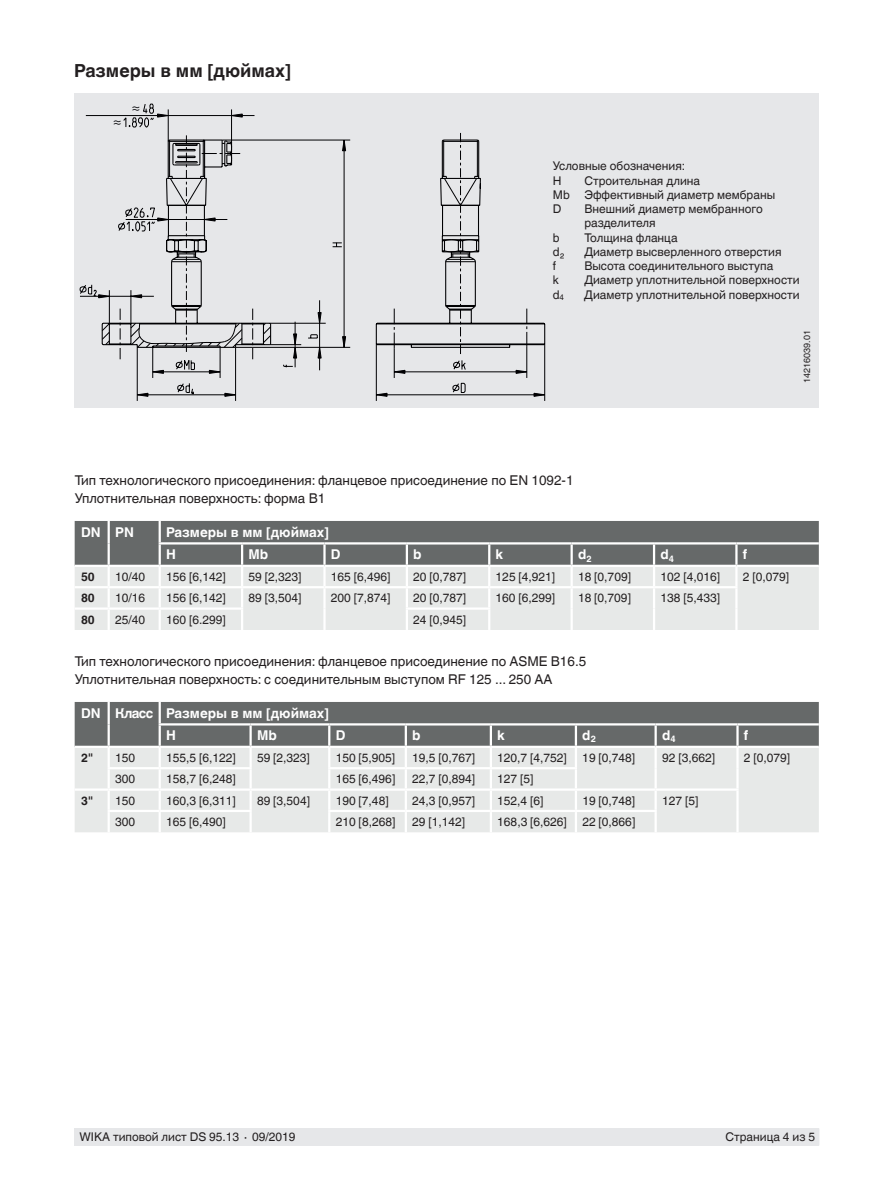
<style>
.page{position:relative;width:893px;height:1188px;background:#fff}
.page>*{position:absolute;margin:0;border:0;box-sizing:border-box;transform-origin:0 0}
.t1{font:700 18px "Helvetica World";color:#231f20}
.t2{font:13.5px/18px "Helvetica World";color:#231f20}
.t3{font:700 13.5px/22.5px "Helvetica World";color:#fff}
.t4{font:12.9px "Myriad Pro";color:#000003}
.t5{font:12px/14.2px "Helvetica World";color:#231f20}
.t6{font:700 12px "Helvetica World";color:#231f20}
.t7{font:9px "Helvetica World";color:#231f20}
</style>
<div class="page">
<div style="left:75px;top:1128px;width:744px;height:17px;background:#e6e7e9"></div>
<div style="left:74px;top:94px;width:745px;height:314px;background:#e6e7e9"></div>
<svg style="left:375px;top:132px;width:169px;height:269px"></svg>
<hr style="left:544px;top:344px;width:1px;height:57px;background:#000002">
<svg style="left:79px;top:104px;width:243px;height:297px"></svg>
<svg style="left:166px;top:139px;width:380px;height:209px"></svg>
<svg style="left:440px;top:133px;width:87px;height:260px"></svg>
<div style="left:75px;top:607px;width:744px;height:23px;background:#e7e9e8"></div>
<hr style="left:570px;top:588px;width:3px;height:21px;background:#fff">
<hr style="left:570px;top:609px;width:3px;height:21px;background:#fff">
<hr style="left:653px;top:588px;width:2px;height:21px;background:#fff">
<hr style="left:653px;top:609px;width:2px;height:21px;background:#fff">
<hr style="left:160px;top:607px;width:83px;height:3px;background:#fff">
<hr style="left:159px;top:610px;width:2px;height:20px;background:#fff">
<hr style="left:406px;top:610px;width:2px;height:20px;background:#fff">
<hr style="left:488px;top:610px;width:2px;height:20px;background:#fff">
<hr style="left:241px;top:610px;width:2px;height:20px;background:#fff">
<hr style="left:323px;top:588px;width:3px;height:21px;background:#fff">
<hr style="left:323px;top:609px;width:3px;height:21px;background:#fff">
<hr style="left:75px;top:607px;width:34px;height:3px;background:#fff">
<hr style="left:109px;top:607px;width:51px;height:3px;background:#fff">
<hr style="left:406px;top:607px;width:84px;height:3px;background:#fff">
<svg style="left:75px;top:521px;width:744px;height:86px;background:#abadad"></svg>
<hr style="left:108px;top:610px;width:2px;height:20px;background:#fff">
<hr style="left:735px;top:567px;width:3px;height:19px;background:#fff">
<hr style="left:735px;top:588px;width:3px;height:21px;background:#fff">
<hr style="left:735px;top:609px;width:3px;height:21px;background:#fff">
<div style="left:75px;top:810px;width:744px;height:22px;background:#e7e9e8"></div>
<hr style="left:160px;top:810px;width:92px;height:2px;background:#fff">
<hr style="left:108px;top:812px;width:2px;height:20px;background:#fff">
<hr style="left:328px;top:812px;width:2px;height:20px;background:#fff">
<hr style="left:328px;top:810px;width:78px;height:2px;background:#fff">
<hr style="left:406px;top:810px;width:85px;height:2px;background:#fff">
<hr style="left:405px;top:812px;width:2px;height:20px;background:#fff">
<hr style="left:491px;top:810px;width:85px;height:2px;background:#fff">
<hr style="left:490px;top:812px;width:2px;height:20px;background:#fff">
<hr style="left:576px;top:810px;width:81px;height:2px;background:#fff">
<hr style="left:575px;top:812px;width:2px;height:20px;background:#fff">
<svg style="left:75px;top:702px;width:744px;height:108px;background:#b6b8b8"></svg>
<hr style="left:249px;top:791px;width:3px;height:19px;background:#fff">
<hr style="left:159px;top:812px;width:2px;height:20px;background:#fff">
<hr style="left:249px;top:812px;width:3px;height:20px;background:#fff">
<hr style="left:656px;top:788px;width:83px;height:3px;background:#fff">
<hr style="left:654px;top:791px;width:3px;height:19px;background:#fff">
<hr style="left:736px;top:791px;width:3px;height:20px;background:#fff">
<hr style="left:654px;top:812px;width:3px;height:20px;background:#fff">
<hr style="left:736px;top:811px;width:3px;height:21px;background:#fff">
<hr style="left:109px;top:788px;width:51px;height:3px;background:#fff">
<hr style="left:108px;top:767px;width:52px;height:2px;background:#fff">
<hr style="left:108px;top:810px;width:52px;height:2px;background:#fff">
<hr style="left:159px;top:723px;width:92px;height:3px;background:#fff">
<hr style="left:251px;top:723px;width:78px;height:3px;background:#fff">
<hr style="left:329px;top:723px;width:77px;height:3px;background:#fff">
<hr style="left:406px;top:723px;width:85px;height:3px;background:#fff">
<hr style="left:491px;top:723px;width:85px;height:3px;background:#fff">
<hr style="left:576px;top:723px;width:80px;height:3px;background:#fff">
<hr style="left:656px;top:723px;width:81px;height:3px;background:#fff">
<hr style="left:737px;top:723px;width:82px;height:3px;background:#fff">
<hr style="left:736px;top:748px;width:3px;height:20px;background:#fff">
<hr style="left:736px;top:768px;width:3px;height:20px;background:#fff">
<h1 class="t1" style="left:74px;top:60px;width:219px">Размеры в мм [дюймах]</h1>
<p class="t4" style="left:132px;top:100px;width:9px">≈</p>
<p class="t4" style="left:114px;top:114px;width:9px">≈</p>
<p class="t5" style="left:553px;top:159px;width:134px">Условные обозначения:<br>H</p>
<p class="t5" style="left:553px;top:174px;width:224px;text-indent:32px">Строительная длина<br>Mb Эффективный диаметр мембраны<br>D</p>
<p class="t5" style="left:584px;top:202px;width:180px;line-height:13.5px">Внешний диаметр мембранного разделителя</p>
<p class="t5" style="left:553px;top:230px;width:8px">b</p>
<p class="t5" style="left:584px;top:230px;width:95px">Толщина фланца</p>
<p class="t5" style="left:553px;top:245px;width:13px">d₂</p>
<p class="t5" style="left:584px;top:245px;width:199px">Диаметр высверленного отверстия</p>
<p class="t5" style="left:553px;top:259px;width:5px">f</p>
<p class="t5" style="left:584px;top:259px;width:190px">Высота соединительного выступа</p>
<p class="t5" style="left:553px;top:273px;width:7px">k</p>
<p class="t5" style="left:584px;top:273px;width:217px">Диаметр уплотнительной поверхности</p>
<p class="t5" style="left:553px;top:287px;width:13px">d<sub>4</sub></p>
<p class="t5" style="left:584px;top:287px;width:217px">Диаметр уплотнительной поверхности</p>
<p class="t7" style="left:802px;top:383px;width:54px;rotate:-90deg">14216039.01</p>
<p class="t2" style="left:75px;top:471px;width:500px">Тип технологического присоединения: фланцевое присоединение по EN 1092-1<br>Уплотнительная поверхность: форма В1</p>
<p class="t3" style="left:81px;top:521px;width:54px">DN PN</p>
<p class="t3" style="left:166px;top:521px;width:164px">Размеры в мм [дюймах]<br>H</p>
<p class="t3" style="left:248px;top:544px;width:21px">Mb</p>
<p class="t3" style="left:331px;top:544px;width:11px">D</p>
<p class="t3" style="left:413px;top:544px;width:10px">b</p>
<p class="t3" style="left:496px;top:544px;width:9px">k</p>
<p class="t3" style="left:578px;top:544px;width:15px">d<sub>2</sub></p>
<p class="t3" style="left:660px;top:544px;width:15px">d<sub>4</sub></p>
<p class="t3" style="left:743px;top:544px;width:6px">f</p>
<p class="t6" style="left:81px;top:570px;width:15px">50</p>
<p class="t5" style="left:115px;top:570px;width:32px">10/40</p>
<p class="t5" style="left:166px;top:570px;width:61px">156 [6,142]</p>
<p class="t5" style="left:248px;top:570px;width:54px">59 [2,323]</p>
<p class="t5" style="left:331px;top:570px;width:61px">165 [6,496]</p>
<p class="t5" style="left:413px;top:570px;width:54px">20 [0,787]</p>
<p class="t5" style="left:496px;top:570px;width:61px">125 [4,921]</p>
<p class="t5" style="left:578px;top:570px;width:54px">18 [0,709]</p>
<p class="t5" style="left:660px;top:570px;width:61px">102 [4,016]</p>
<p class="t5" style="left:743px;top:570px;width:48px">2 [0,079]</p>
<p class="t6" style="left:81px;top:591px;width:15px">80</p>
<p class="t5" style="left:115px;top:591px;width:32px">10/16</p>
<p class="t5" style="left:166px;top:591px;width:61px">156 [6,142]</p>
<p class="t5" style="left:248px;top:591px;width:54px">89 [3,504]</p>
<p class="t5" style="left:331px;top:591px;width:61px">200 [7,874]</p>
<p class="t5" style="left:413px;top:591px;width:54px">20 [0,787]</p>
<p class="t5" style="left:496px;top:591px;width:61px">160 [6,299]</p>
<p class="t5" style="left:578px;top:591px;width:54px">18 [0,709]</p>
<p class="t5" style="left:660px;top:591px;width:61px">138 [5,433]</p>
<p class="t6" style="left:81px;top:612px;width:15px">80</p>
<p class="t5" style="left:115px;top:612px;width:32px">25/40</p>
<p class="t5" style="left:166px;top:612px;width:61px">160 [6.299]</p>
<p class="t5" style="left:413px;top:612px;width:54px">24 [0,945]</p>
<p class="t2" style="left:75px;top:652px;width:513px">Тип технологического присоединения: фланцевое присоединение по ASME B16.5<br>Уплотнительная поверхность: с соединительным выступом RF 125 ... 250 AA</p>
<p class="t3" style="left:166px;top:702px;width:164px;text-indent:-85px">DN Класс Размеры в мм [дюймах]<br>H</p>
<p class="t3" style="left:257px;top:725px;width:21px">Mb</p>
<p class="t3" style="left:336px;top:725px;width:11px">D</p>
<p class="t3" style="left:412px;top:725px;width:10px">b</p>
<p class="t3" style="left:497px;top:725px;width:9px">k</p>
<p class="t3" style="left:582px;top:725px;width:15px">d<sub>2</sub></p>
<p class="t3" style="left:662px;top:725px;width:15px">d<sub>4</sub></p>
<p class="t3" style="left:744px;top:725px;width:6px">f</p>
<p class="t6" style="left:81px;top:751px;width:14px">2"</p>
<p class="t5" style="left:115px;top:751px;width:22px">150</p>
<p class="t5" style="left:166px;top:751px;width:71px">155,5 [6,122]</p>
<p class="t5" style="left:257px;top:751px;width:54px">59 [2,323]</p>
<p class="t5" style="left:336px;top:751px;width:61px">150 [5,905]</p>
<p class="t5" style="left:412px;top:751px;width:64px">19,5 [0,767]</p>
<p class="t5" style="left:497px;top:751px;width:71px">120,7 [4,752]</p>
<p class="t5" style="left:582px;top:751px;width:54px">19 [0,748]</p>
<p class="t5" style="left:662px;top:751px;width:54px">92 [3,662]</p>
<p class="t5" style="left:744px;top:751px;width:48px">2 [0,079]</p>
<p class="t5" style="left:115px;top:772px;width:22px">300</p>
<p class="t5" style="left:166px;top:772px;width:71px">158,7 [6,248]</p>
<p class="t5" style="left:336px;top:772px;width:61px">165 [6,496]</p>
<p class="t5" style="left:412px;top:772px;width:64px">22,7 [0,894]</p>
<p class="t5" style="left:497px;top:772px;width:38px">127 [5]</p>
<p class="t6" style="left:81px;top:793px;width:14px">3"</p>
<p class="t5" style="left:115px;top:793px;width:22px">150</p>
<p class="t5" style="left:166px;top:793px;width:71px">160,3 [6,311]</p>
<p class="t5" style="left:257px;top:793px;width:54px">89 [3,504]</p>
<p class="t5" style="left:336px;top:793px;width:54px">190 [7,48]</p>
<p class="t5" style="left:412px;top:793px;width:64px">24,3 [0,957]</p>
<p class="t5" style="left:497px;top:793px;width:48px">152,4 [6]</p>
<p class="t5" style="left:582px;top:793px;width:54px">19 [0,748]</p>
<p class="t5" style="left:662px;top:793px;width:38px">127 [5]</p>
<p class="t5" style="left:115px;top:815px;width:22px">300</p>
<p class="t5" style="left:166px;top:815px;width:61px">165 [6,490]</p>
<p class="t5" style="left:336px;top:815px;width:61px">210 [8,268]</p>
<p class="t5" style="left:412px;top:815px;width:54px">29 [1,142]</p>
<p class="t5" style="left:497px;top:815px;width:71px">168,3 [6,626]</p>
<p class="t5" style="left:582px;top:815px;width:54px">22 [0,866]</p>
<p class="t5" style="left:80px;top:1130px;width:218px">WIKA типовой лист DS 95.13 ∙ 09/2019</p>
<p class="t5" style="left:725px;top:1130px;width:91px">Страница 4 из 5</p>
</div>
